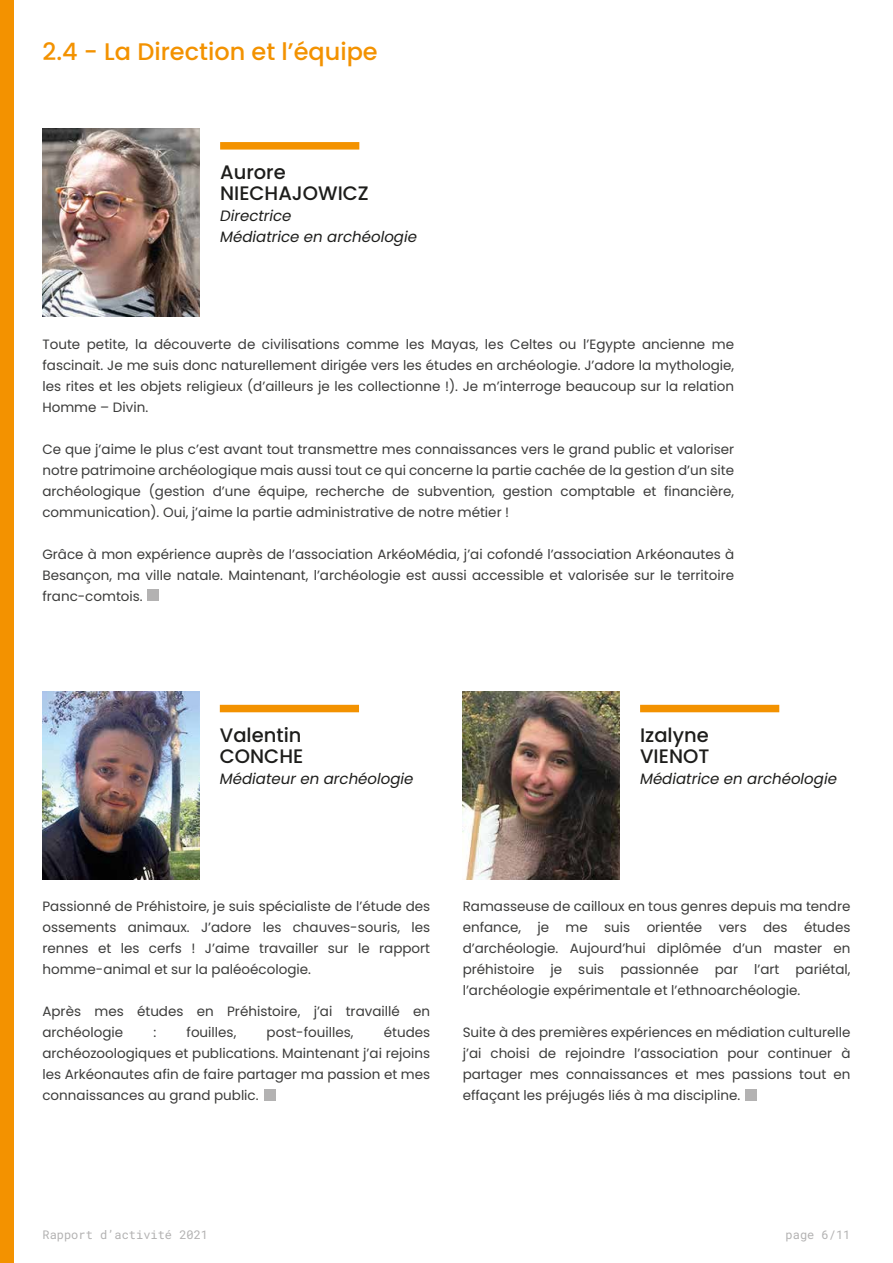
<style>
.page{position:relative;width:893px;height:1263px;background:#fff}
.page>*{position:absolute;margin:0;border:0;box-sizing:border-box;transform-origin:0 0}
.t1{font:500 24px "Poppins";color:#f39200}
.t2{font:500 19.5px/21px "Poppins";color:#1d1d1b}
.t3{font:italic 15px/21px "Poppins";color:#1d1d1b}
.t4{font:13.5px/21px "Poppins";color:#3c3c3b;text-align:justify}
.t5{font:12px "Roboto Mono";color:#b3b2b2}
</style>
<div class="page">
<div style="left:0;top:0;width:13px;height:1263px;background:#f39200"></div>
<div style="left:147px;top:590px;width:11px;height:11px;background:#b3b2b2"></div>
<img style="left:43px;top:129px;width:156px;height:188px">
<div style="left:220px;top:142px;width:139px;height:8px;background:#f39200"></div>
<div style="left:264px;top:1090px;width:11px;height:11px;background:#b3b2b2"></div>
<img style="left:42px;top:691px;width:157px;height:188px">
<div style="left:220px;top:705px;width:139px;height:7px;background:#f39200"></div>
<div style="left:745px;top:1090px;width:11px;height:11px;background:#b3b2b2"></div>
<img style="left:463px;top:691px;width:156px;height:188px">
<div style="left:640px;top:705px;width:139px;height:7px;background:#f39200"></div>
<h1 class="t1" style="left:43px;top:38px;width:337px">2.4 - La Direction et l’équipe</h1>
<h2 class="t2" style="left:220px;top:162px;width:150px">Aurore<br>NIECHAJOWICZ</h2>
<p class="t3" style="left:220px;top:206px;width:198px">Directrice<br>Médiatrice en archéologie</p>
<p class="t4" style="left:42px;top:333px;width:693px">Toute petite, la découverte de civilisations comme les Mayas, les Celtes ou l’Egypte ancienne me fascinait. Je me suis donc naturellement dirigée vers les études en archéologie. J’adore la mythologie, les rites et les objets religieux (d’ailleurs je les collectionne !). Je m’interroge beaucoup sur la relation Homme – Divin.</p>
<p class="t4" style="left:42px;top:438px;width:693px">Ce que j’aime le plus c’est avant tout transmettre mes connaissances vers le grand public et valoriser notre patrimoine archéologique mais aussi tout ce qui concerne la partie cachée de la gestion d’un site archéologique (gestion d’une équipe, recherche de subvention, gestion comptable et financière, communication). Oui, j’aime la partie administrative de notre métier !</p>
<p class="t4" style="left:42px;top:543px;width:693px">Grâce à mon expérience auprès de l’association ArkéoMédia, j’ai cofondé l’association Arkéonautes à Besançon, ma ville natale. Maintenant, l’archéologie est aussi accessible et valorisée sur le territoire franc-comtois.</p>
<h2 class="t2" style="left:220px;top:725px;width:85px">Valentin<br>CONCHE</h2>
<p class="t3" style="left:220px;top:768px;width:195px">Médiateur en archéologie</p>
<h2 class="t2" style="left:640px;top:725px;width:71px">Izalyne<br>VIENOT</h2>
<p class="t3" style="left:640px;top:768px;width:198px">Médiatrice en archéologie</p>
<p class="t4" style="left:42px;top:896px;width:389px">Passionné de Préhistoire, je suis spécialiste de l’étude des ossements animaux. J’adore les chauves-souris, les rennes et les cerfs ! J’aime travailler sur le rapport homme-animal et sur la paléoécologie.</p>
<p class="t4" style="left:42px;top:1001px;width:389px">Après mes études en Préhistoire, j’ai travaillé en archéologie</p>
<p class="t4" style="left:42px;top:1022px;width:389px;text-indent:341px">études archéozoologiques et publications. Maintenant j’ai rejoins les Arkéonautes afin de faire partager ma passion et mes connaissances au grand public.</p>
<p class="t4" style="left:153px;top:1022px;width:4px">:</p>
<p class="t4" style="left:187px;top:1022px;width:51px">fouilles,</p>
<p class="t4" style="left:267px;top:1022px;width:88px">post-fouilles,</p>
<p class="t4" style="left:463px;top:896px;width:389px">Ramasseuse de cailloux en tous genres depuis ma tendre enfance, je me suis orientée vers des études d’archéologie. Aujourd’hui diplômée d’un master en préhistoire je suis passionnée par l’art pariétal, l’archéologie expérimentale et l’ethnoarchéologie.</p>
<p class="t4" style="left:463px;top:1022px;width:389px">Suite à des premières expériences en médiation culturelle j’ai choisi de rejoindre l’association pour continuer à partager mes connaissances et mes passions tout en effaçant les préjugés liés à ma discipline.</p>
<p class="t5" style="left:43px;top:1226px;width:167px">Rapport d’activité 2021</p>
<p class="t5" style="left:786px;top:1226px;width:66px">page 6/11</p>
</div>
